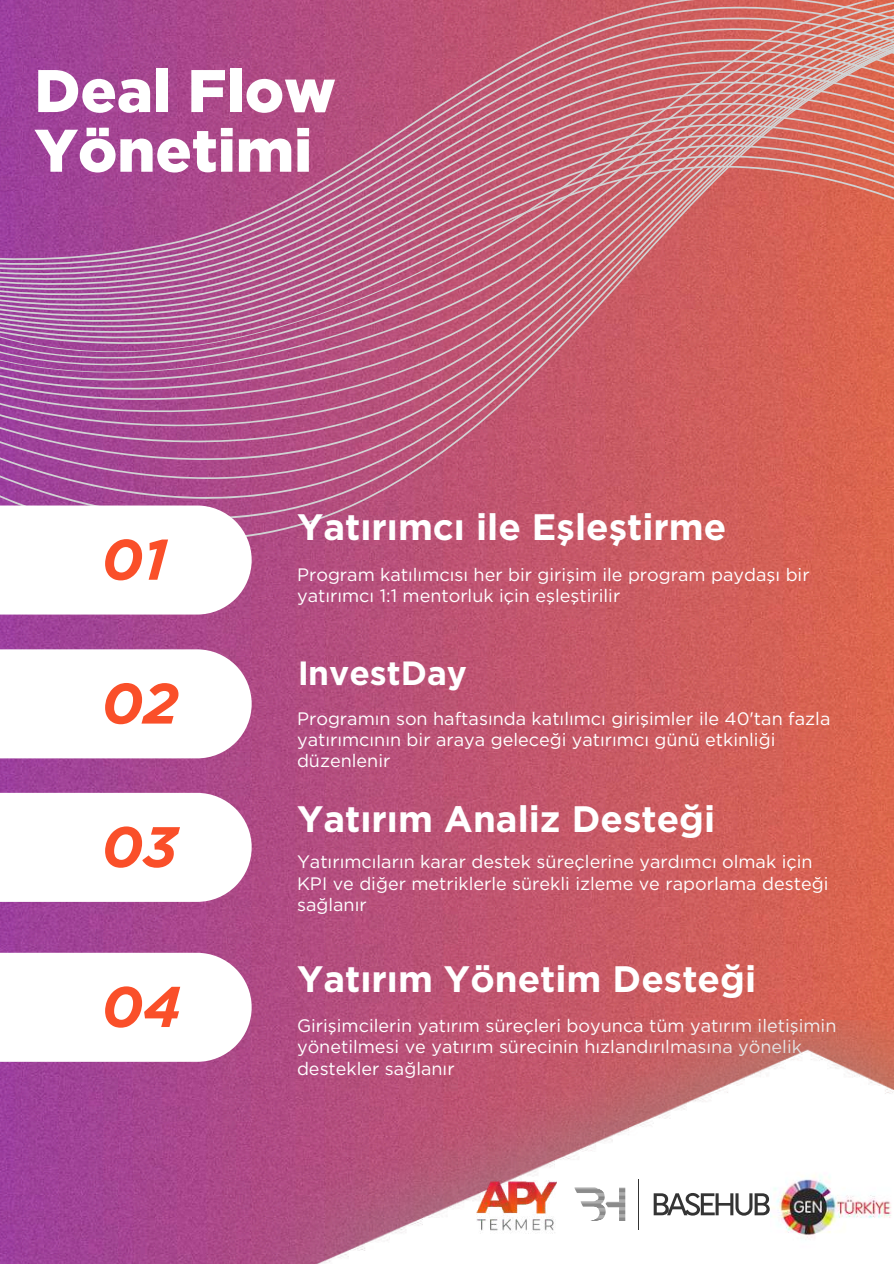
<style>
.page{position:relative;width:894px;height:1264px;background:#fff}
.page>*{position:absolute;margin:0;border:0;box-sizing:border-box;transform-origin:0 0}
.t1{font:900 60px/59.7px "Gotham";color:#fff}
.t2{font:italic 700 57px "Gotham";color:#fa4f29}
.t3{font:700 36.75px "Gotham";color:#fff}
.t4{font:700 33.6px "Gotham";color:#fff}
.t5{font:18px/21.5px "Gotham";color:#fff}
</style>
<div class="page">
<img style="left:0;top:608px;width:893px;height:655px">
<svg style="left:0;top:430px;width:893px;height:178px;background:#c15970"></svg>
<svg style="left:0;top:3px;width:893px;height:11px;background:#bc597c"></svg>
<svg style="left:0;top:14px;width:893px;height:10px;background:#bc5b7d"></svg>
<svg style="left:0;top:24px;width:893px;height:10px;background:#bc5c7f"></svg>
<svg style="left:0;top:34px;width:893px;height:10px;background:#bb5d80"></svg>
<svg style="left:0;top:44px;width:893px;height:10px;background:#bb5f82"></svg>
<svg style="left:0;top:54px;width:893px;height:10px;background:#bc6083"></svg>
<svg style="left:0;top:64px;width:893px;height:10px;background:#bc6083"></svg>
<svg style="left:0;top:74px;width:893px;height:10px;background:#bc6083"></svg>
<svg style="left:0;top:84px;width:893px;height:10px;background:#bc6183"></svg>
<svg style="left:0;top:94px;width:893px;height:10px;background:#bc6183"></svg>
<svg style="left:0;top:104px;width:893px;height:10px;background:#bc6183"></svg>
<svg style="left:0;top:114px;width:893px;height:316px;background:#bf6380"></svg>
<div style="left:0;top:505px;width:251px;height:109px;background:#fff"></div>
<div style="left:0;top:649px;width:251px;height:109px;background:#fff"></div>
<div style="left:0;top:792px;width:251px;height:109px;background:#fff"></div>
<div style="left:0;top:952px;width:251px;height:109px;background:#fff"></div>
<img style="left:192px;top:1020px;width:701px;height:243px">
<img style="left:476px;top:1162px;width:80px;height:89px">
<svg style="left:574px;top:1187px;width:51px;height:33px"></svg>
<svg style="left:653px;top:1192px;width:116px;height:23px"></svg>
<hr style="left:638px;top:1178px;width:1px;height:51px;background:#343434">
<img style="left:770px;top:1142px;width:123px;height:121px">
<h1 class="t1" style="left:34px;top:61px;width:303px">Deal Flow<br>Yönetimi</h1>
<h2 class="t2" style="left:101px;top:525px;width:68px">01</h2>
<h2 class="t2" style="left:101px;top:669px;width:78px">02</h2>
<h2 class="t2" style="left:101px;top:812px;width:78px">03</h2>
<h2 class="t2" style="left:101px;top:972px;width:81px">04</h2>
<h3 class="t3" style="left:297px;top:504px;width:431px">Yatırımcı ile Eşleştirme</h3>
<p class="t5" style="left:297px;top:563px;width:514px">Program katılımcısı her bir girişim ile program paydaşı bir yatırımcı 1:1 mentorluk için eşleştirilir</p>
<h3 class="t4" style="left:297px;top:652px;width:171px">InvestDay</h3>
<p class="t5" style="left:297px;top:707px;width:534px">Programın son haftasında katılımcı girişimler ile 40'tan fazla yatırımcının bir araya geleceği yatırımcı günü etkinliği düzenlenir</p>
<h3 class="t3" style="left:297px;top:796px;width:419px">Yatırım Analiz Desteği</h3>
<p class="t5" style="left:297px;top:851px;width:532px">Yatırımcıların karar destek süreçlerine yardımcı olmak için<br>KPI ve diğer metriklerle sürekli izleme ve raporlama desteği sağlanır</p>
<h3 class="t3" style="left:297px;top:956px;width:460px">Yatırım Yönetim Desteği</h3>
<p class="t5" style="left:297px;top:1014px;width:540px">Girişimcilerin yatırım süreçleri boyunca tüm yatırım iletişimin yönetilmesi ve yatırım sürecinin hızlandırılmasına yönelik destekler sağlanır</p>
</div>
